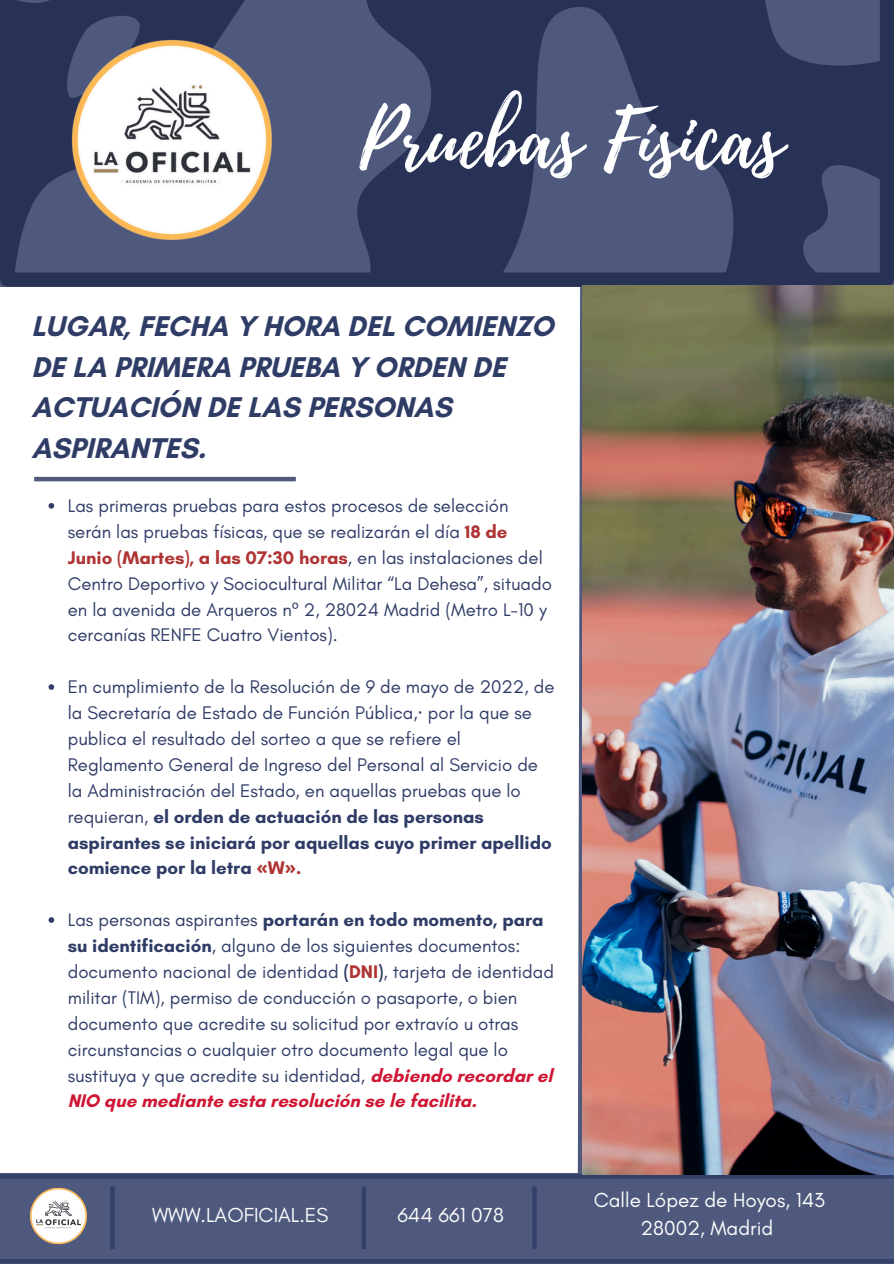
<style>
.page{position:relative;width:894px;height:1264px;background:#fff}
.page>*{position:absolute;margin:0;border:0;box-sizing:border-box;transform-origin:0 0}
.t1{font:80.55px "Playlist Script";color:#fff}
.t2{font:700 29.1px/40.5px "Glacial Indifference";color:#2f3c66}
.t3{font:20.7px/28.2px "Glacial Indifference";color:#fcfcfc;text-align:center}
.t4{font:18.6px/25.8px "Glacial Indifference";color:#2f3c66}
.s1{font-weight:700;color:#af3535}
.s2{font-family:"Noto Sans"}
.s3{font-weight:700}
.s4{font-family:"Noto Sans";font-weight:700;color:#af3535}
.s5{font-weight:700;color:#cf1735}
</style>
<div class="page">
<svg style="left:0;top:0;width:893px;height:286px;background:#374266"></svg>
<img style="left:20px;top:0;width:303px;height:287px">
<div style="left:0;top:1173px;width:893px;height:90px;background:#4e597d"></div>
<div style="left:110px;top:1186px;width:5px;height:63px;background:#2f3c66"></div>
<img style="left:16px;top:1178px;width:85px;height:67px">
<div style="left:361px;top:1186px;width:5px;height:63px;background:#2f3c66"></div>
<hr style="left:532px;top:1186px;width:4px;height:63px;background:#2f3c66">
<hr style="left:34px;top:477px;width:262px;height:4px;background:#4e597d">
<div style="left:0;top:1258px;width:893px;height:5px;background:#2f3c66"></div>
<hr style="left:0;top:1174px;width:893px;height:4px;background:#2f3c66">
<svg style="left:577px;top:284px;width:7px;height:891px"></svg>
<img style="left:582px;top:286px;width:311px;height:888px">
<svg style="left:49px;top:503px;width:5px;height:5px"></svg>
<svg style="left:49px;top:684px;width:5px;height:6px"></svg>
<svg style="left:49px;top:917px;width:5px;height:5px"></svg>
<h4 class="t1" style="left:359px;top:82px;width:424px">Pruebas Físicas</h4>
<h1 class="t2" style="left:31px;top:305px;width:523px">LUGAR, FECHA Y HORA DEL COMIENZO<br>DE LA PRIMERA PRUEBA Y ORDEN DE<br>ACTUACIÓN DE LAS PERSONAS<br>ASPIRANTES.</h1>
<p class="t4" style="left:68px;top:492px;width:485px">Las primeras pruebas para estos procesos de selección serán las pruebas físicas, que se realizarán el día <span class="s1">18 de Junio (Martes), a las 07:30 horas</span>, en las instalaciones del Centro Deportivo y Sociocultural Militar “La Dehesa”, situado en la avenida de Arqueros n<span class="s2">º</span> 2, 28024 Madrid (Metro L-10 y cercanías RENFE Cuatro Vientos).</p>
<h2 class="t4" style="left:68px;top:673px;width:488px">En cumplimiento de la Resolución de 9 de mayo de 2022, de la Secretaría de Estado de Función Pública,<span class="s2">·</span> por la que se publica el resultado del sorteo a que se refiere el Reglamento General de Ingreso del Personal al Servicio de la Administración del Estado, en aquellas pruebas que lo requieran, <span class="s3">el orden de actuación de las personas aspirantes se iniciará por aquellas cuyo primer apellido comience por la letra</span> <span class="s4">«</span><span class="s1">W</span><span class="s4">»</span><span class="s1">.</span></h2>
<p class="t4" style="left:68px;top:906px;width:487px">Las personas aspirantes <span class="s3">portarán en todo momento, para su identificación</span>, alguno de los siguientes documentos: documento nacional de identidad <span class="s3">(</span><span class="s1">DNI</span><span class="s3">)</span>, tarjeta de identidad militar (TIM), permiso de conducción o pasaporte, o bien documento que acredite su solicitud por extravío u otras circunstancias o cualquier otro documento legal que lo sustituya y que acredite su identidad, <span class="s5">debiendo recordar el NIO que mediante esta resolución se le facilita.</span></p>
<p class="t3" style="left:152px;top:1200px;width:178px">WWW.LAOFICIAL.ES</p>
<p class="t3" style="left:397px;top:1200px;width:108px">644 661 078</p>
<p class="t3" style="left:593px;top:1185px;width:233px">Calle López de Hoyos, 143<br>28002, Madrid</p>
</div>
